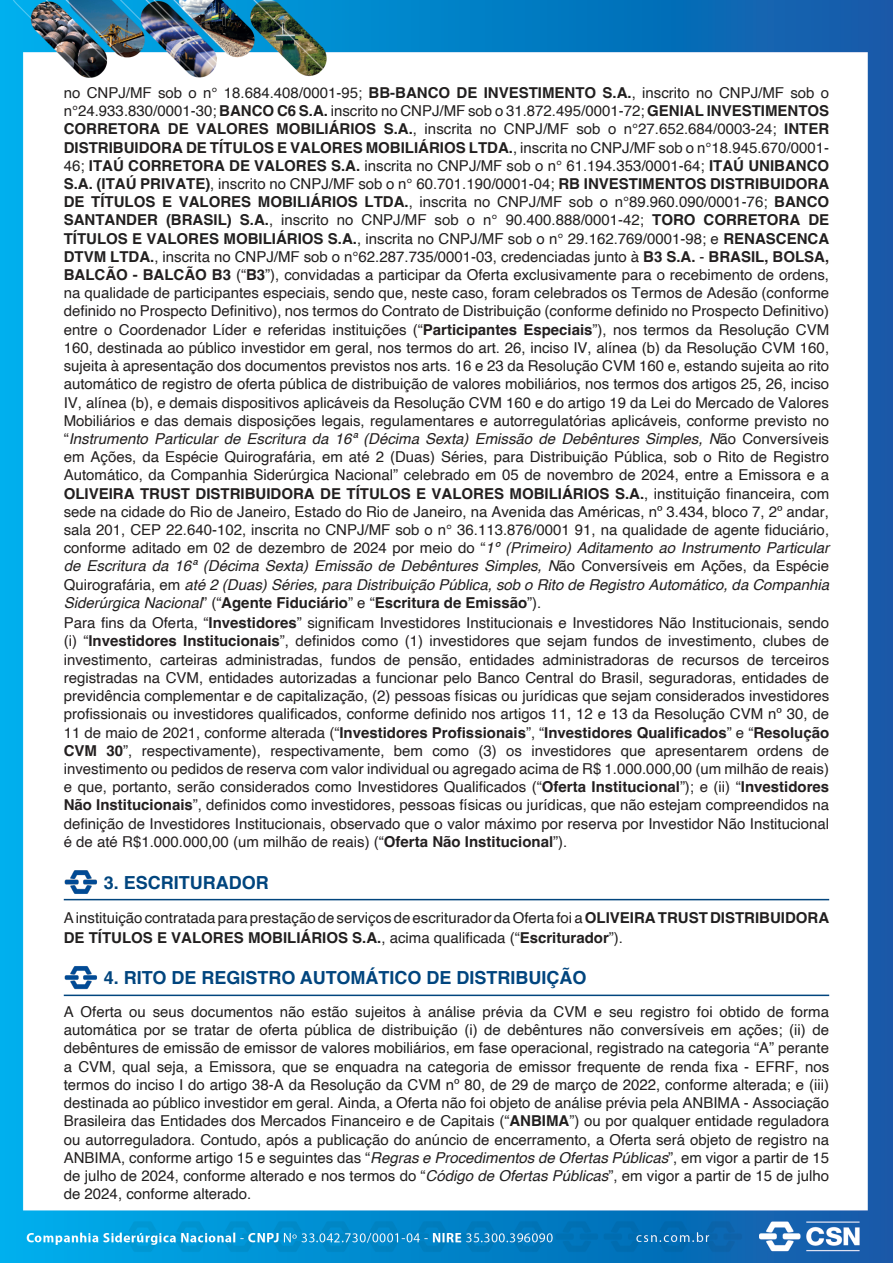
<style>
.page{position:relative;width:893px;height:1263px;background:#fff}
.page>*{position:absolute;margin:0;border:0;box-sizing:border-box;transform-origin:0 0}
.t1{font:700 18px "Helvetica";color:#01457e}
.t2{font:15px/18.1px "Helvetica";color:#221f1f;text-align:justify}
.t3{font:15px/18.1px "Helvetica";color:#211f1f;text-align:justify}
.t4{font:15px/18.1px "Helvetica";color:#231f20;text-align:justify}
.s1{font-weight:700}
.s2{font-weight:700;color:#211f1f}
.s3{color:#211f1f}
.s4{color:#231f20}
.s5{font-weight:700;color:#231f20}
.s6{font-style:italic}
</style>
<div class="page">
<img style="left:0;top:0;width:893px;height:1263px">
<hr style="left:64px;top:994px;width:765px;height:2px;background:#01457e">
<hr style="left:64px;top:899px;width:765px;height:1px;background:#01457e">
<img style="left:64px;top:868px;width:35px;height:27px">
<img style="left:64px;top:964px;width:35px;height:26px">
<p class="t3" style="left:64px;top:84px;width:767px">no CNPJ/MF sob o n° 18.684.408/0001-95; <span class="s1">BB-BANCO DE INVESTIMENTO S.A.</span>, inscrito no CNPJ/MF sob o n°24.933.830/0001-30; <span class="s1">BANCO C6 S.A.</span> inscrito no CNPJ/MF sob o 31.872.495/0001-72; <span class="s1">GENIAL INVESTIMENTOS CORRETORA DE VALORES MOBILIÁRIOS S.A.</span>, inscrita no CNPJ/MF sob o n°27.652.684/0003-24; <span class="s1">INTER DISTRIBUIDORA DE TÍTULOS E VALORES MOBILIÁRIOS LTDA.</span>, inscrita no CNPJ/MF sob o n°18.945.670/0001- 46; <span class="s1">ITAÚ CORRETORA DE VALORES S.A.</span> inscrita no CNPJ/MF sob o n° 61.194.353/0001-64; <span class="s1">ITAÚ UNIBANCO</span></p>
<p class="t2" style="left:64px;top:175px;width:767px"><span class="s2">S.A. (ITAÚ PRIVATE)</span><span class="s3">, inscrito no CNPJ/MF sob o n° 60.701.190/0001-04;</span> <span class="s2">RB INVESTIMENTOS DISTRIBUIDORA DE TÍTULOS E VALORES MOBILIÁRIOS LTDA.</span><span class="s3">, inscrita no CNPJ/MF sob o n°89.960.090/0001-76;</span> <span class="s2">BANCO SANTANDER (BRASIL) S.A.</span><span class="s3">, inscrito no CNPJ/MF sob o n° 90.400.888/0001-42;</span> <span class="s2">TORO CORRETORA DE TÍTULOS E VALORES MOBILIÁRIOS S.A.</span><span class="s3">, inscrita no CNPJ/MF sob o n° 29.162.769/0001-98; e</span> <span class="s2">RENASCENCA DTVM LTDA.</span><span class="s3">, inscrita no CNPJ/MF sob o n°62.287.735/0001-03</span><span class="s4">, credenciadas junto à</span> <span class="s5">B3 S.A.</span> <span class="s4">-</span> <span class="s5">BRASIL, BOLSA, BALCÃO - BALCÃO B3</span> <span class="s4">(“</span><span class="s5">B3</span><span class="s4">”), convidadas a participar da Oferta exclusivamente para o recebimento de ordens, na qualidade de participantes especiais, sendo que, neste caso, foram celebrados os Termos de Adesão (conforme definido no Prospecto Definitivo), nos termos do Contrato de Distribuição (conforme definido no Prospecto Definitivo) entre o Coordenador Líder e referidas instituições (“</span><span class="s5">Participantes Especiais</span><span class="s4">”),</span> nos termos da Resolução CVM 160, destinada ao público investidor em geral, nos termos do art. 26, inciso IV, alínea (b) da Resolução CVM 160, sujeita à apresentação dos documentos previstos nos arts. 16 e 23 da Resolução CVM 160 e, estando sujeita ao rito automático de registro de oferta pública de distribuição de valores mobiliários, nos termos dos artigos 25, 26, inciso IV, alínea (b), e demais dispositivos aplicáveis da Resolução CVM 160 e do artigo 19 da Lei do Mercado de Valores Mobiliários e das demais disposições legais, regulamentares e autorregulatórias aplicáveis, conforme previsto no “<span class="s6">Instrumento Particular de Escritura da 16ª (Décima Sexta) Emissão de Debêntures Simples, N</span>ão Conversíveis em Ações, da Espécie Quirografária, em até 2 (Duas) Séries, para Distribuição Pública, sob o Rito de Registro Automático, da Companhia Siderúrgica Nacional” celebrado em 05 de novembro de 2024, entre a Emissora e a <span class="s1">OLIVEIRA TRUST DISTRIBUIDORA DE TÍTULOS E VALORES MOBILIÁRIOS S.A.</span>, instituição financeira, com sede na cidade do Rio de Janeiro, Estado do Rio de Janeiro, na Avenida das Américas, nº 3.434, bloco 7, 2º andar, sala 201, CEP 22.640-102, inscrita no CNPJ/MF sob o n° 36.113.876/0001 91, na qualidade de agente fiduciário, conforme aditado em 02 de dezembro de 2024 por meio do “<span class="s6">1º (Primeiro) Aditamento ao Instrumento Particular de Escritura da 16ª (Décima Sexta) Emissão de Debêntures Simples, N</span>ão Conversíveis em Ações, da Espécie Quirografária, em <span class="s6">até 2 (Duas) Séries, para Distribuição Pública, sob o Rito de Registro Automático, da Companhia Siderúrgica Nacional</span>” (“<span class="s1">Agente Fiduciário</span>” e “<span class="s1">Escritura de Emissão</span>”)<span class="s4">.</span></p>
<p class="t4" style="left:64px;top:614px;width:767px">Para fins da Oferta, “<span class="s1">Investidores</span>” significam Investidores Institucionais e Investidores Não Institucionais, sendo</p>
<p class="t4" style="left:64px;top:632px;width:767px">(i) “<span class="s1">Investidores Institucionais</span>”, definidos como (1) investidores que sejam fundos de investimento, clubes de investimento, carteiras administradas, fundos de pensão, entidades administradoras de recursos de terceiros registradas na CVM, entidades autorizadas a funcionar pelo Banco Central do Brasil, seguradoras, entidades de previdência complementar e de capitalização, (2) pessoas físicas ou jurídicas que sejam considerados investidores</p>
<p class="t4" style="left:64px;top:705px;width:767px">profissionais ou investidores qualificados, conforme definido nos artigos 11, 12 e 13 da Resolução CVM nº 30, de</p>
<p class="t4" style="left:64px;top:724px;width:767px">11 de maio de 2021, conforme alterada (“<span class="s1">Investidores Profissionais</span>”, “<span class="s1">Investidores Qualificados</span>” e “<span class="s1">Resolução CVM 30</span>”, respectivamente), respectivamente, bem como (3) os investidores que apresentarem ordens de investimento ou pedidos de reserva com valor individual ou agregado acima de R$ 1.000.000,00 (um milhão de reais) e que, portanto, serão considerados como Investidores Qualificados (“<span class="s1">Oferta Institucional</span>”); e (ii) “<span class="s1">Investidores Não Institucionais</span>”, definidos como investidores, pessoas físicas ou jurídicas, que não estejam compreendidos na definição de Investidores Institucionais, observado que o valor máximo por reserva por Investidor Não Institucional</p>
<p class="t4" style="left:64px;top:833px;width:505px">é de até R$1.000.000,00 (um milhão de reais) (“<span class="s1">Oferta Não Institucional</span>”).</p>
<h4 class="t1" style="left:104px;top:871px;width:167px">3. ESCRITURADOR</h4>
<p class="t3" style="left:64px;top:908px;width:767px;line-height:19.6px">A instituição contratada para prestação de serviços de escriturador da Oferta foi a <span class="s1">OLIVEIRA TRUST DISTRIBUIDORA<br>DE TÍTULOS E VALORES MOBILIÁRIOS S.A.</span>, acima qualificada (“<span class="s1">Escriturador</span>”).</p>
<h4 class="t1" style="left:104px;top:967px;width:484px">4. RITO DE REGISTRO AUTOMÁTICO DE DISTRIBUIÇÃO</h4>
<p class="t3" style="left:64px;top:1003px;width:767px">A Oferta ou seus documentos não estão sujeitos à análise prévia da CVM e seu registro foi obtido de forma automática por se tratar de oferta pública de distribuição (i) de debêntures não conversíveis em ações; (ii) de debêntures de emissão de emissor de valores mobiliários, em fase operacional, registrado na categoria “A” perante</p>
<p class="t3" style="left:64px;top:1058px;width:767px">a CVM, qual seja, a Emissora, que se enquadra na categoria de emissor frequente de renda fixa - EFRF, nos</p>
<p class="t3" style="left:64px;top:1076px;width:767px">termos do inciso I do artigo 38-A da Resolução da CVM nº 80, de 29 de março de 2022, conforme alterada; e (iii) destinada ao público investidor em geral. Ainda, a Oferta não foi objeto de análise prévia pela ANBIMA - Associação Brasileira das Entidades dos Mercados Financeiro e de Capitais (“<span class="s1">ANBIMA</span>”) ou por qualquer entidade reguladora ou autorreguladora. Contudo, após a publicação do anúncio de encerramento, a Oferta será objeto de registro na ANBIMA, conforme artigo 15 e seguintes das “<span class="s6">Regras e Procedimentos de Ofertas Públicas</span>”, em vigor a partir de 15 de julho de 2024, conforme alterado e nos termos do “<span class="s6">Código de Ofertas Públicas</span>”, em vigor a partir de 15 de julho de 2024, conforme alterado.</p>
</div>
